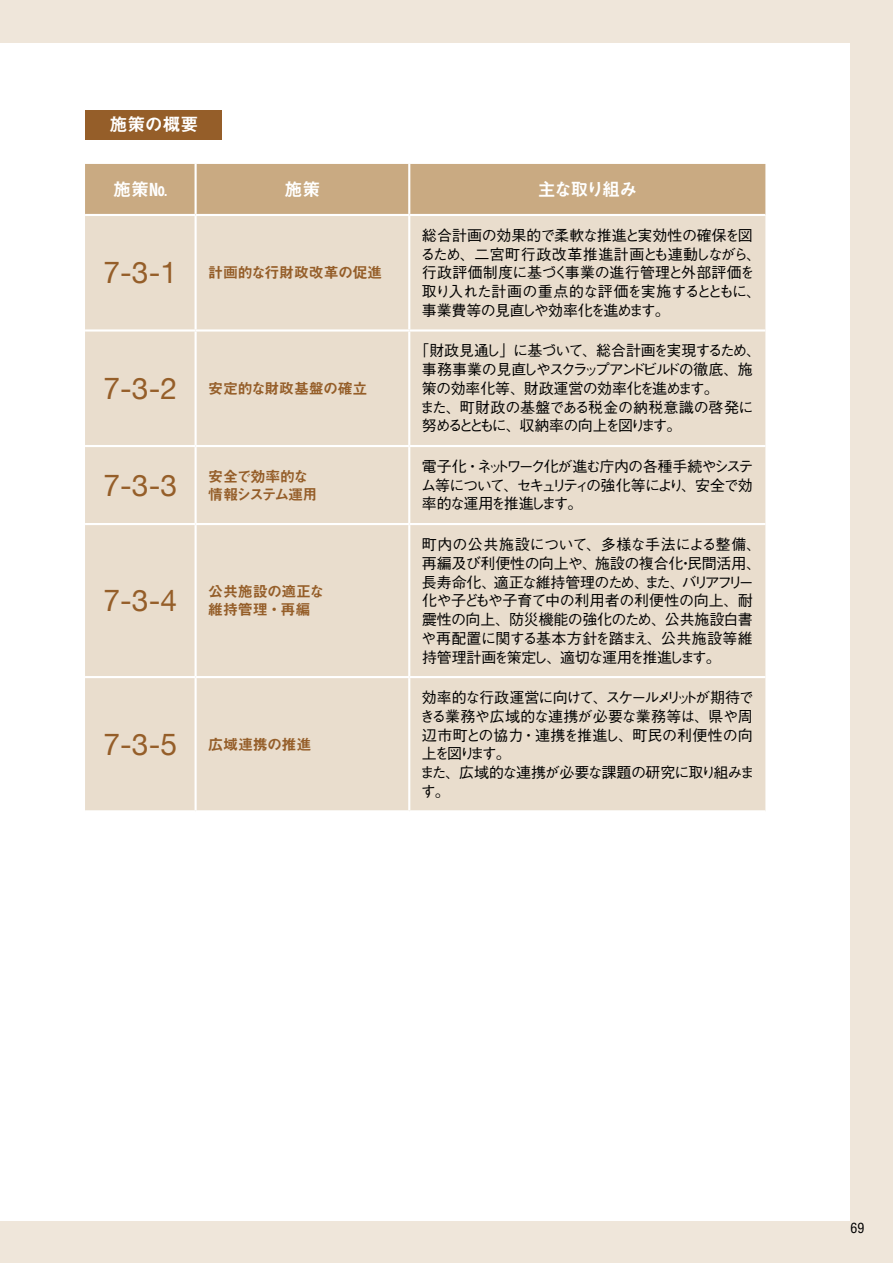
<style>
.page{position:relative;width:893px;height:1263px;background:#efe6da}
.page>*{position:absolute;margin:0;border:0;box-sizing:border-box;transform-origin:0 0}
.t1{font:30px "Helvetica Neue";color:#955e29}
.t2{font:18px "Midashi Go Pr 6 N MB31";letter-spacing:-.03em;color:#fff}
.t3{font:500 15px/18.8px "Gothic BBB Pr 6 N";letter-spacing:-.04em;color:#000}
.t4{font:15px/18px "Midashi Go Pr 6 N MB31";letter-spacing:-.015em;color:#955e29}
.t5{font:15px/18px "Midashi Go Pr 6 N MB31";letter-spacing:-.08em;color:#955e29}
.t6{font:condensed 13.8px "Helvetica";color:#000}
.s1{font-family:"Helvetica Neue";font-size:30px}
</style>
<div class="page">
<div style="left:0;top:43px;width:850px;height:1177px;background:#fff"></div>
<div style="left:85px;top:164px;width:680px;height:50px;background:#c9aa82"></div>
<div style="left:85px;top:216px;width:680px;height:594px;background:#e9ddcd"></div>
<hr style="left:85px;top:329px;width:111px;height:3px;background:#fff">
<hr style="left:196px;top:329px;width:213px;height:3px;background:#fff">
<hr style="left:409px;top:329px;width:356px;height:3px;background:#fff">
<hr style="left:85px;top:445px;width:111px;height:2px;background:#fff">
<hr style="left:196px;top:445px;width:213px;height:2px;background:#fff">
<hr style="left:409px;top:445px;width:356px;height:2px;background:#fff">
<hr style="left:85px;top:523px;width:111px;height:2px;background:#fff">
<hr style="left:196px;top:523px;width:213px;height:2px;background:#fff">
<hr style="left:409px;top:523px;width:356px;height:2px;background:#fff">
<hr style="left:85px;top:676px;width:111px;height:2px;background:#fff">
<hr style="left:196px;top:676px;width:213px;height:2px;background:#fff">
<hr style="left:409px;top:676px;width:356px;height:2px;background:#fff">
<hr style="left:195px;top:164px;width:2px;height:50px;background:#fff">
<hr style="left:195px;top:216px;width:2px;height:113px;background:#fff">
<hr style="left:195px;top:332px;width:2px;height:113px;background:#fff">
<hr style="left:195px;top:447px;width:2px;height:76px;background:#fff">
<hr style="left:195px;top:525px;width:2px;height:151px;background:#fff">
<hr style="left:195px;top:678px;width:2px;height:132px;background:#fff">
<hr style="left:408px;top:164px;width:2px;height:50px;background:#fff">
<hr style="left:408px;top:216px;width:2px;height:113px;background:#fff">
<hr style="left:408px;top:332px;width:2px;height:113px;background:#fff">
<hr style="left:408px;top:447px;width:2px;height:76px;background:#fff">
<hr style="left:408px;top:525px;width:2px;height:151px;background:#fff">
<hr style="left:408px;top:678px;width:2px;height:132px;background:#fff">
<div style="left:85px;top:111px;width:136px;height:29px;background:#955e29"></div>
<p class="t2" style="left:109px;top:110px;width:90px">施策の概要</p>
<p class="t2" style="left:113px;top:175px;width:56px">施策№</p>
<p class="t2" style="left:284px;top:175px;width:37px">施策</p>
<p class="t2" style="left:538px;top:175px;width:101px">主な取り組み</p>
<p class="t4" style="left:104px;top:263px;width:280px"><span class="s1">7-3-1</span> 計画的な行財政改革の促進</p>
<p class="t4" style="left:104px;top:379px;width:265px"><span class="s1">7-3-2</span> 安定的な財政基盤の確立</p>
<p class="t3" style="left:420px;top:225px;width:342px">総合計画の効果的で柔軟な推進と実効性の確保を図るため、二宮町行政改革推進計画とも連動しながら、行政評価制度に基づく事業の進行管理と外部評価を取り入れた計画の重点的な評価を実施するとともに、事業費等の見直しや効率化を進めます。</p>
<p class="t3" style="left:420px;top:340px;width:343px;text-indent:-6px">「財政見通し」に基づいて、総合計画を実現するため、事務事業の見直しやスクラップアンドビルドの徹底、施策の効率化等、財政運営の効率化を進めます。<br>また、町財政の基盤である税金の納税意識の啓発に努めるとともに、収納率の向上を図ります。</p>
<h1 class="t1" style="left:104px;top:463px;width:75px">7-3-3</h1>
<p class="t5" style="left:208px;top:466px;width:111px">安全で効率的な情報システム運用</p>
<p class="t3" style="left:421px;top:456px;width:334px;text-align:justify">電子化・ネットワーク化が進む庁内の各種手続やシステム等について、セキュリティの強化等により、安全で効率的な運用を推進します。</p>
<h1 class="t1" style="left:104px;top:579px;width:75px">7-3-4</h1>
<p class="t4" style="left:208px;top:582px;width:118px">公共施設の適正な維持管理・再編</p>
<p class="t4" style="left:104px;top:735px;width:209px"><span class="s1">7-3-5</span> 広域連携の推進</p>
<p class="t3" style="left:421px;top:534px;width:341px">町内の公共施設について、多様な手法による整備、再編及び利便性の向上や、施設の複合化・民間活用、長寿命化、適正な維持管理のため、また、バリアフリー化や子どもや子育て中の利用者の利便性の向上、耐震性の向上、防災機能の強化のため、公共施設白書や再配置に関する基本方針を踏まえ、公共施設等維持管理計画を策定し、適切な運用を推進します。</p>
<p class="t3" style="left:420px;top:687px;width:336px">効率的な行政運営に向けて、スケールメリットが期待できる業務や広域的な連携が必要な業務等は、県や周辺市町との協力・連携を推進し、町民の利便性の向上を図ります。<br>また、広域的な連携が必要な課題の研究に取り組みます。</p>
<p class="t6" style="left:850px;top:1219px;width:15px">69</p>
</div>
